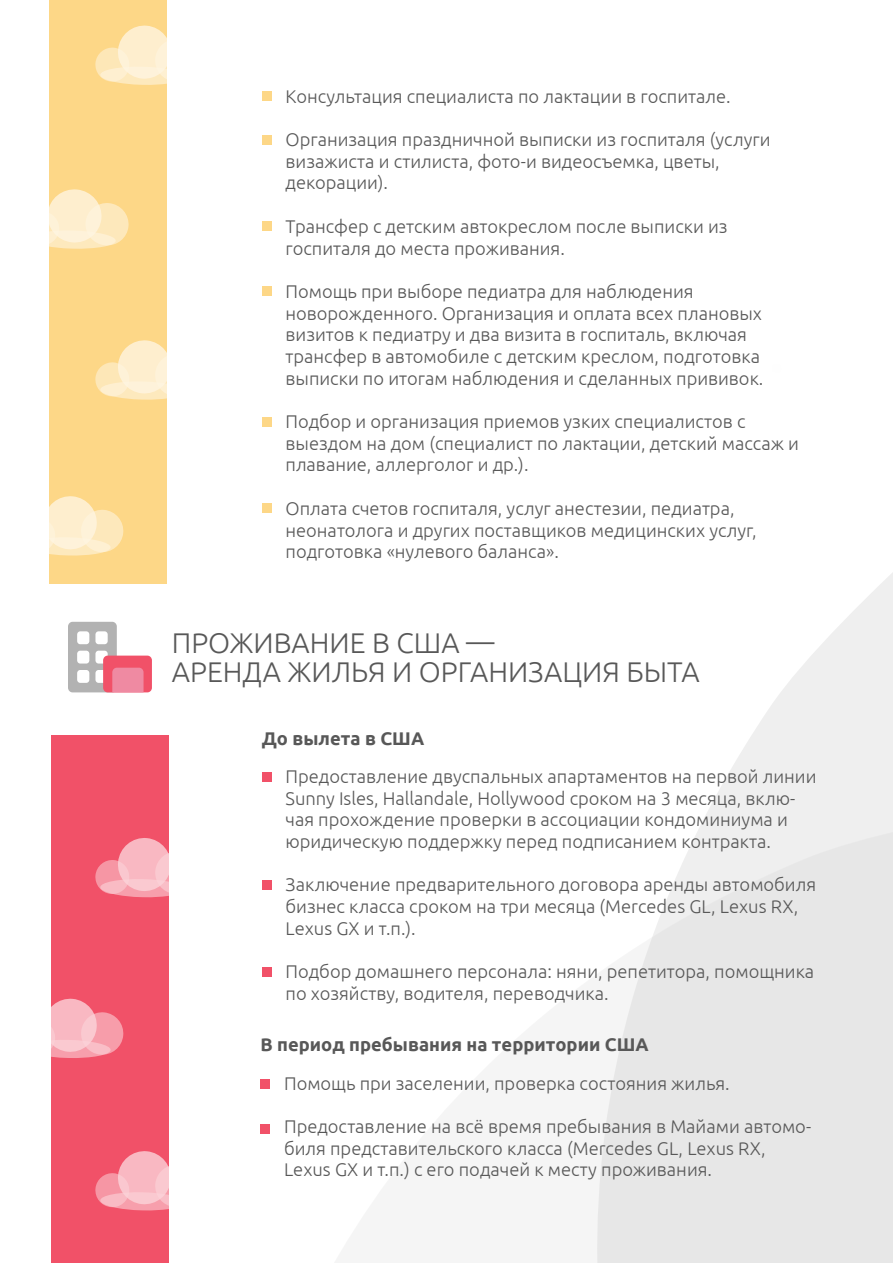
<style>
.page{position:relative;width:893px;height:1263px;background:#fff}
.page>*{position:absolute;margin:0;border:0;box-sizing:border-box;transform-origin:0 0}
.t1{font:300 28.5px/28.5px "Ubuntu";color:#585858}
.t2{font:300 18.3px/21.8px "Ubuntu";color:#585858}
.t3{font:700 18.3px "Ubuntu";color:#585858}
</style>
<div class="page">
<svg style="left:597px;top:573px;width:296px;height:690px;fill:#e7e7e7"></svg>
<div style="left:51px;top:643px;width:118px;height:620px;background:#f15168"></div>
<div style="left:262px;top:772px;width:10px;height:10px;background:#f15168"></div>
<div style="left:262px;top:880px;width:10px;height:9px;background:#f15168"></div>
<div style="left:262px;top:967px;width:10px;height:10px;background:#f15168"></div>
<div style="left:260px;top:1079px;width:10px;height:9px;background:#f15168"></div>
<div style="left:260px;top:1124px;width:10px;height:9px;background:#f15168"></div>
<div style="left:262px;top:91px;width:10px;height:10px;background:#fdd787"></div>
<div style="left:262px;top:135px;width:10px;height:10px;background:#fdd787"></div>
<div style="left:262px;top:221px;width:10px;height:10px;background:#fdd787"></div>
<div style="left:262px;top:286px;width:10px;height:10px;background:#fdd787"></div>
<div style="left:262px;top:417px;width:10px;height:10px;background:#fdd787"></div>
<div style="left:262px;top:504px;width:10px;height:9px;background:#fdd787"></div>
<div style="left:49px;top:0;width:118px;height:652px;background:#fdd787"></div>
<svg style="left:49px;top:496px;width:74px;height:59px"></svg>
<svg style="left:49px;top:189px;width:80px;height:60px"></svg>
<svg style="left:95px;top:340px;width:72px;height:60px"></svg>
<svg style="left:95px;top:26px;width:72px;height:59px"></svg>
<svg style="left:95px;top:1151px;width:74px;height:59px"></svg>
<svg style="left:95px;top:838px;width:74px;height:59px"></svg>
<svg style="left:51px;top:999px;width:72px;height:59px"></svg>
<div style="left:28px;top:585px;width:177px;height:150px;background:#fff"></div>
<div style="left:68px;top:622px;width:49px;height:70px;background:#b2b2b2;border-radius:5px"></div>
<div style="left:77px;top:631px;width:12px;height:13px;background:#fff;border-radius:3px"></div>
<div style="left:95px;top:631px;width:13px;height:13px;background:#fff;border-radius:3px"></div>
<div style="left:77px;top:651px;width:12px;height:12px;background:#fff;border-radius:3px"></div>
<div style="left:95px;top:651px;width:13px;height:12px;background:#fff;border-radius:3px"></div>
<div style="left:77px;top:670px;width:12px;height:13px;background:#fff;border-radius:3px"></div>
<div style="left:95px;top:670px;width:13px;height:13px;background:#fff;border-radius:3px"></div>
<div style="left:103px;top:656px;width:49px;height:36px;background:#f15168;border-radius:5px"></div>
<svg style="left:112px;top:668px;width:32px;height:24px"></svg>
<p class="t2" style="left:286px;top:85px;width:447px">Консультация специалиста по лактации в госпитале.</p>
<p class="t2" style="left:286px;top:128px;width:486px">Организация праздничной выписки из госпиталя (услуги визажиста и стилиста, фото-и видеосъемка, цветы, декорации).</p>
<p class="t2" style="left:286px;top:215px;width:444px">Трансфер с детским автокреслом после выписки из госпиталя до места проживания.</p>
<p class="t2" style="left:286px;top:280px;width:479px">Помощь при выборе педиатра для наблюдения новорожденного. Организация и оплата всех плановых визитов к педиатру и два визита в госпиталь, включая трансфер в автомобиле с детским креслом, подготовка выписки по итогам наблюдения и сделанных прививок.</p>
<p class="t2" style="left:286px;top:410px;width:515px">Подбор и организация приемов узких специалистов с выездом на дом (специалист по лактации, детский массаж и плавание, аллерголог и др.).</p>
<p class="t2" style="left:286px;top:497px;width:473px">Оплата счетов госпиталя, услуг анестезии, педиатра, неонатолога и других поставщиков медицинских услуг, подготовка «нулевого баланса».</p>
<h1 class="t1" style="left:172px;top:628px;width:529px">ПРОЖИВАНИЕ В США —<br>АРЕНДА ЖИЛЬЯ И ОРГАНИЗАЦИЯ БЫТА</h1>
<p class="t3" style="left:262px;top:727px;width:164px">До вылета в США</p>
<p class="t2" style="left:286px;top:765px;width:532px">Предоставление двуспальных апартаментов на первой линии Sunny Isles, Hallandale, Hollywood сроком на 3 месяца, вклю&shy;чая прохождение проверки в ассоциации кондоминиума и юридическую поддержку перед подписанием контракта.</p>
<p class="t2" style="left:286px;top:874px;width:532px">Заключение предварительного договора аренды автомобиля бизнес класса сроком на три месяца (Mercedes GL, Lexus RX,<br>Lexus GX и т.п.).</p>
<p class="t2" style="left:286px;top:960px;width:530px">Подбор домашнего персонала: няни, репетитора, помощника по хозяйству, водителя, переводчика.</p>
<p class="t3" style="left:260px;top:1034px;width:390px">В период пребывания на территории США</p>
<p class="t2" style="left:284px;top:1072px;width:447px">Помощь при заселении, проверка состояния жилья.</p>
<p class="t2" style="left:284px;top:1115px;width:529px">Предоставление на всё время пребывания в Майами автомо&shy;биля представительского класса (Mercedes GL, Lexus RX,<br>Lexus GX и т.п.) с его подачей к месту проживания.</p>
</div>
